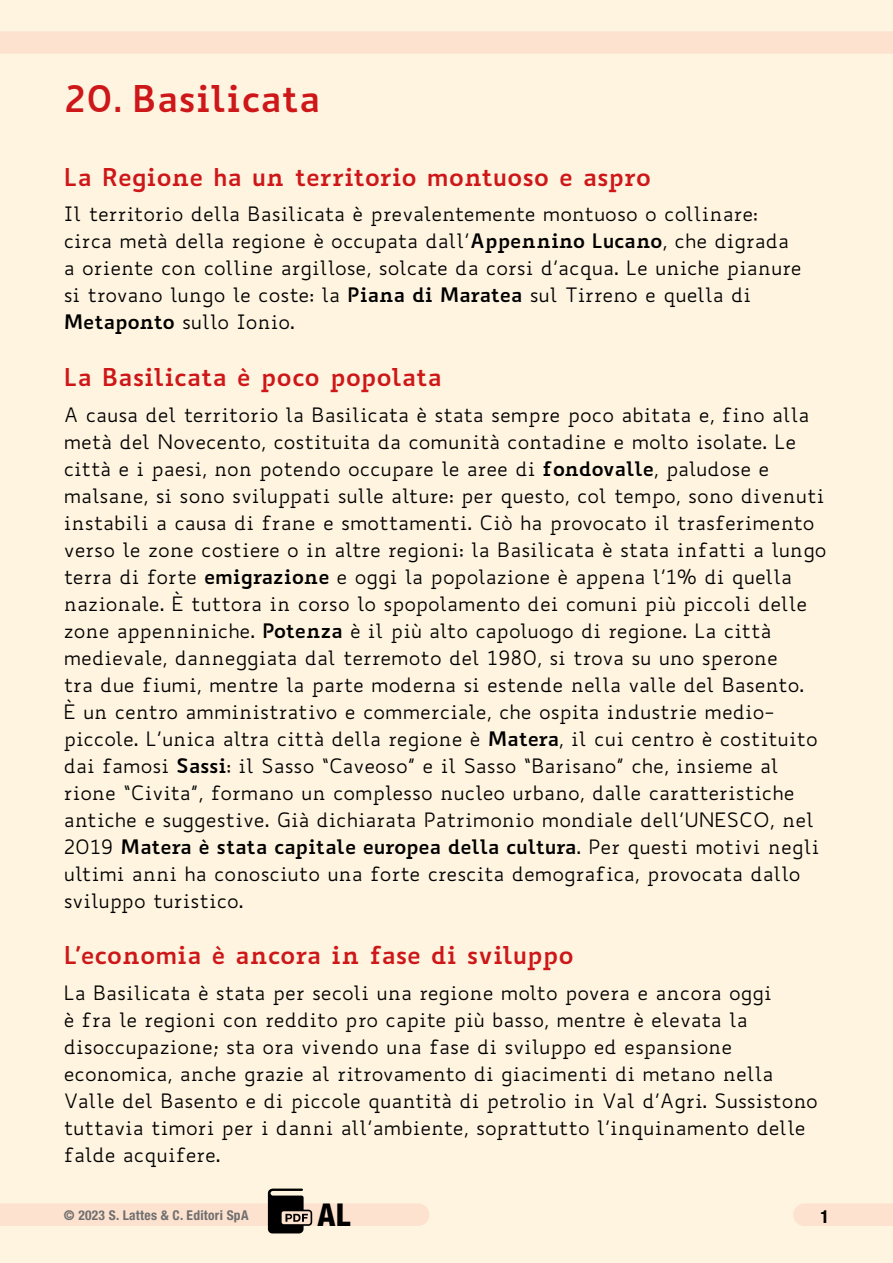
<style>
.page{position:relative;width:893px;height:1263px;background:#fff4e0}
.page>*{position:absolute;margin:0;border:0;box-sizing:border-box;transform-origin:0 0}
.t1{font:700 36px "Biancoenero";letter-spacing:-.005em;color:#cd1719}
.t2{font:800 condensed 31.5px "Helvetica Neue LT Std";color:#000}
.t3{font:700 24px "Biancoenero";letter-spacing:-.015em;color:#cd1719}
.t4{font:19.5px/27px "Biancoenero";letter-spacing:-.005em;color:#000}
.t5{font:700 condensed 18px "Helvetica Neue LT Std";color:#000}
.t6{font:700 condensed 13.5px "Helvetica Neue LT Std";letter-spacing:.02em;color:#706f6f}
.s1{font-weight:700}
</style>
<div class="page">
<div style="left:0;top:1203px;width:418px;height:23px;background:#fde2cf"></div>
<div style="left:0;top:31px;width:893px;height:23px;background:#fde2cf"></div>
<div style="left:804px;top:1203px;width:89px;height:23px;background:#fde2cf"></div>
<svg style="left:268px;top:1188px;width:44px;height:45px"></svg>
<h1 class="t1" style="left:64px;top:67px;width:258px">20. Basilicata</h1>
<p class="t3" style="left:64px;top:156px;width:589px">La Regione ha un territorio montuoso e aspro</p>
<p class="t4" style="left:64px;top:200px;width:739px">Il territorio della Basilicata è prevalentemente montuoso o collinare: circa metà della regione è occupata dall’<span class="s1">Appennino Lucano</span>, che digrada a oriente con colline argillose, solcate da corsi d’acqua. Le uniche pianure si trovano lungo le coste: la <span class="s1">Piana di Maratea</span> sul Tirreno e quella di <span class="s1">Metaponto</span> sullo Ionio.</p>
<p class="t3" style="left:64px;top:356px;width:380px">La Basilicata è poco popolata</p>
<p class="t4" style="left:64px;top:401px;width:764px">A causa del territorio la Basilicata è stata sempre poco abitata e, fino alla metà del Novecento, costituita da comunità contadine e molto isolate. Le città e i paesi, non potendo occupare le aree di <span class="s1">fondovalle</span>, paludose e malsane, si sono sviluppati sulle alture: per questo, col tempo, sono divenuti instabili a causa di frane e smottamenti. Ciò ha provocato il trasferimento verso le zone costiere o in altre regioni: la Basilicata è stata infatti a lungo terra di forte <span class="s1">emigrazione</span> e oggi la popolazione è appena l’1% di quella nazionale. È tuttora in corso lo spopolamento dei comuni più piccoli delle zone appenniniche. <span class="s1">Potenza</span> è il più alto capoluogo di regione. La città medievale, danneggiata dal terremoto del 1980, si trova su uno sperone<br>tra due fiumi, mentre la parte moderna si estende nella valle del Basento.<br>È un centro amministrativo e commerciale, che ospita industrie medio&shy;piccole. L’unica altra città della regione è <span class="s1">Matera</span>, il cui centro è costituito dai famosi <span class="s1">Sassi</span>: il Sasso “Caveoso” e il Sasso “Barisano” che, insieme al rione “Civita”, formano un complesso nucleo urbano, dalle caratteristiche antiche e suggestive. Già dichiarata Patrimonio mondiale dell’UNESCO, nel 2019 <span class="s1">Matera è stata capitale europea della cultura</span>. Per questi motivi negli ultimi anni ha conosciuto una forte crescita demografica, provocata dallo sviluppo turistico.</p>
<p class="t3" style="left:64px;top:934px;width:511px">L’economia è ancora in fase di sviluppo</p>
<p class="t4" style="left:64px;top:979px;width:756px">La Basilicata è stata per secoli una regione molto povera e ancora oggi<br>è fra le regioni con reddito pro capite più basso, mentre è elevata la disoccupazione; sta ora vivendo una fase di sviluppo ed espansione economica, anche grazie al ritrovamento di giacimenti di metano nella Valle del Basento e di piccole quantità di petrolio in Val d’Agri. Sussistono tuttavia timori per i danni all’ambiente, soprattutto l’inquinamento delle falde acquifere.</p>
<p class="t6" style="left:64px;top:1206px;width:186px">© 2023 S. Lattes &amp; C. Editori SpA</p>
<h2 class="t2" style="left:318px;top:1195px;width:34px">AL</h2>
<p class="t5" style="left:820px;top:1206px;width:10px">1</p>
</div>
